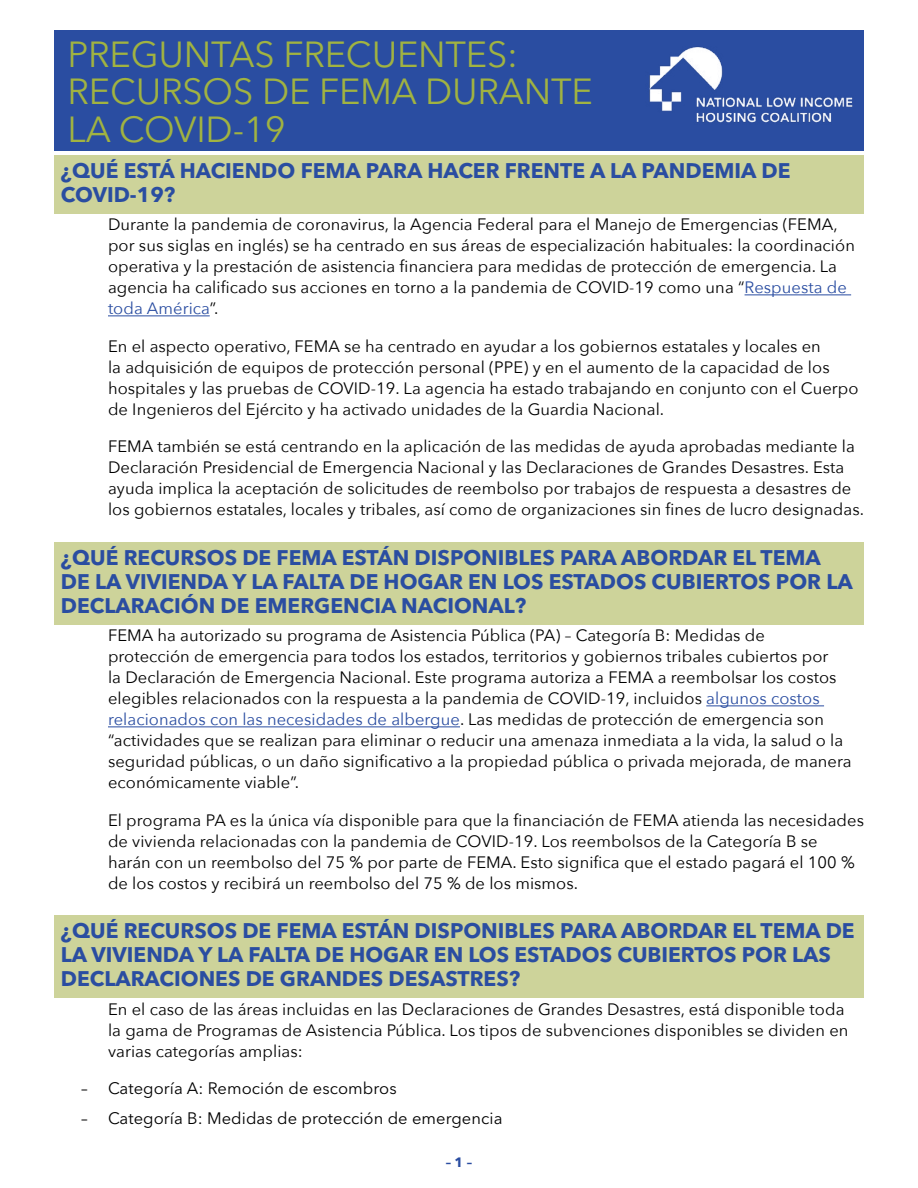
<style>
.page{position:relative;width:918px;height:1188px;background:#fff}
.page>*{position:absolute;margin:0;border:0;box-sizing:border-box;transform-origin:0 0}
.t1{font:46.5px/48px "Avenir Next LT Pro";letter-spacing:-.005em;color:#a1b341}
.t2{font:36px/37.5px "Avenir Next LT Pro";letter-spacing:-.005em;color:#a1b341}
.t3{font:700 21px/24px "Avenir Next LT Pro";color:#2a4da1}
.t4{font:16.5px/21px "Avenir Next";letter-spacing:.005em;color:#000}
.t5{font:16.5px "Avenir Next LT Pro";letter-spacing:.005em;color:#000}
.t6{font:700 13.5px "Avenir Next LT Pro";color:#2a4da1}
.s1{color:#2a4da1}
</style>
<div class="page">
<div style="left:54px;top:31px;width:810px;height:120px;background:#2a4da1"></div>
<div style="left:54px;top:155px;width:810px;height:59px;background:#cdd39a"></div>
<hr style="left:745px;top:295px;width:106px;height:1px;background:#2a4da1">
<hr style="left:108px;top:316px;width:102px;height:1px;background:#2a4da1">
<div style="left:54px;top:542px;width:810px;height:83px;background:#cdd39a"></div>
<hr style="left:706px;top:706px;width:118px;height:1px;background:#2a4da1">
<hr style="left:108px;top:727px;width:352px;height:1px;background:#2a4da1">
<div style="left:54px;top:916px;width:810px;height:82px;background:#cdd39a"></div>
<img style="left:649px;top:46px;width:204px;height:77px">
<h2 class="t2" style="left:68px;top:36px;width:527px">PREGUNTAS FRECUENTES:<br>RECURSOS DE FEMA DURANTE<br>LA COVID-19</h2>
<p class="t3" style="left:61px;top:158px;width:731px">¿QUÉ ESTÁ HACIENDO FEMA PARA HACER FRENTE A LA PANDEMIA DE<br>COVID-19?</p>
<p class="t4" style="left:108px;top:213px;width:748px">Durante la pandemia de coronavirus, la Agencia Federal para el Manejo de Emergencias (FEMA, por sus siglas en inglés) se ha centrado en sus áreas de especialización habituales: la coordinación operativa y la prestación de asistencia financiera para medidas de protección de emergencia. La agencia ha calificado sus acciones en torno a la pandemia de COVID-19 como una “<span class="s1">Respuesta de toda América</span>”.</p>
<p class="t4" style="left:108px;top:335px;width:752px">En el aspecto operativo, FEMA se ha centrado en ayudar a los gobiernos estatales y locales en<br>la adquisición de equipos de protección personal (PPE) y en el aumento de la capacidad de los hospitales y las pruebas de COVID-19. La agencia ha estado trabajando en conjunto con el Cuerpo de Ingenieros del Ejército y ha activado unidades de la Guardia Nacional.</p>
<p class="t4" style="left:108px;top:435px;width:758px">FEMA también se está centrando en la aplicación de las medidas de ayuda aprobadas mediante la Declaración Presidencial de Emergencia Nacional y las Declaraciones de Grandes Desastres. Esta ayuda implica la aceptación de solicitudes de reembolso por trabajos de respuesta a desastres de los gobiernos estatales, locales y tribales, así como de organizaciones sin fines de lucro designadas.</p>
<p class="t3" style="left:61px;top:545px;width:794px">¿QUÉ RECURSOS DE FEMA ESTÁN DISPONIBLES PARA ABORDAR EL TEMA<br>DE LA VIVIENDA Y LA FALTA DE HOGAR EN LOS ESTADOS CUBIERTOS POR LA<br>DECLARACIÓN DE EMERGENCIA NACIONAL?</p>
<p class="t4" style="left:108px;top:624px;width:745px">FEMA ha autorizado su programa de Asistencia Pública (PA) – Categoría B: Medidas de<br>protección de emergencia para todos los estados, territorios y gobiernos tribales cubiertos por<br>la Declaración de Emergencia Nacional. Este programa autoriza a FEMA a reembolsar los costos elegibles relacionados con la respuesta a la pandemia de COVID-19, incluidos <span class="s1">algunos costos relacionados con las necesidades de albergue</span>. Las medidas de protección de emergencia son “actividades que se realizan para eliminar o reducir una amenaza inmediata a la vida, la salud o la seguridad públicas, o un daño significativo a la propiedad pública o privada mejorada, de manera económicamente viable”.</p>
<p class="t4" style="left:108px;top:809px;width:758px">El programa PA es la única vía disponible para que la financiación de FEMA atienda las necesidades de vivienda relacionadas con la pandemia de COVID-19. Los reembolsos de la Categoría B se harán con un reembolso del 75 % por parte de FEMA. Esto significa que el estado pagará el 100 % de los costos y recibirá un reembolso del 75 % de los mismos.</p>
<p class="t3" style="left:61px;top:919px;width:795px">¿QUÉ RECURSOS DE FEMA ESTÁN DISPONIBLES PARA ABORDAR EL TEMA DE<br>LA VIVIENDA Y LA FALTA DE HOGAR EN LOS ESTADOS CUBIERTOS POR LAS<br>DECLARACIONES DE GRANDES DESASTRES?</p>
<p class="t4" style="left:108px;top:998px;width:742px">En el caso de las áreas incluidas en las Declaraciones de Grandes Desastres, está disponible toda la gama de Programas de Asistencia Pública. Los tipos de subvenciones disponibles se dividen en varias categorías amplias:</p>
<p class="t5" style="left:81px;top:1079px;width:317px">– Categoría A: Remoción de escombros</p>
<p class="t5" style="left:81px;top:1109px;width:423px">– Categoría B: Medidas de protección de emergencia</p>
<h1 class="t1" style="left:68px;top:38px;width:377px">HEADING 1 HERE<br>HEADING 1 HERE</h1>
<p class="t6" style="left:446px;top:1154px;width:28px">– 1 –</p>
</div>
